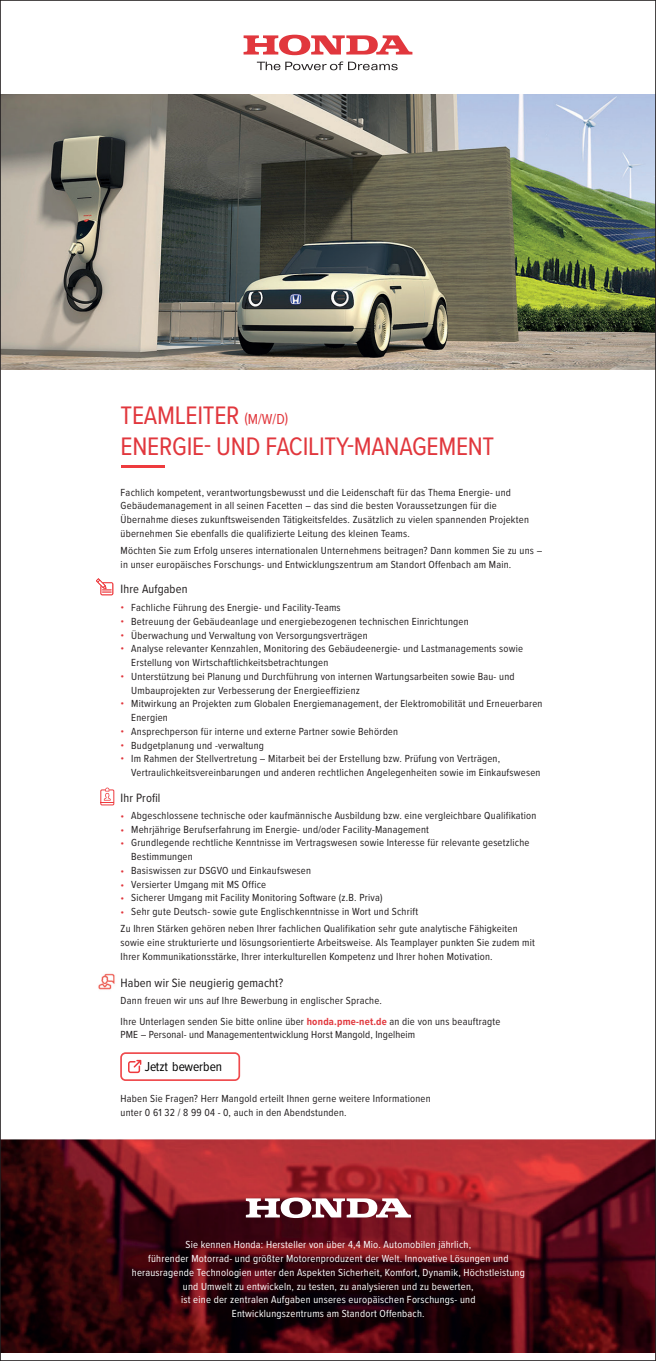
<style>
.page{position:relative;width:656px;height:1361px;background:#fff}
.page>*{position:absolute;margin:0;border:0;box-sizing:border-box;transform-origin:0 0}
.t1{font:26.25px/30.6px "Proxima Nova Cond";letter-spacing:-.01em;color:#e1373d}
.t2{font:13.5px "Proxima Nova Cond";letter-spacing:-.015em;color:#000001}
.t3{font:12.5px "Proxima Nova Cond";letter-spacing:.01em;color:#231f20}
.t4{font:10.62px/13.8px "Proxima Nova Cond";letter-spacing:.02em;color:#231f20}
.t5{font:10.62px/13.8px "Proxima Nova Cond";letter-spacing:.02em;color:#fff;text-align:center}
.s1{font-size:15px}
.s2{color:#e1373d}
.s3{font-weight:700;color:#e1373d}
</style>
<div class="page">
<img style="left:2px;top:94px;width:652px;height:275px">
<svg style="left:257px;top:61px;width:140px;height:9px"></svg>
<svg style="left:243px;top:35px;width:169px;height:20px"></svg>
<hr style="left:121px;top:465px;width:43px;height:2px;background:#ee3b3e">
<svg style="left:96px;top:578px;width:17px;height:17px"></svg>
<div style="left:120px;top:1052px;width:120px;height:29px;border:2px solid #ef4a4d;border-radius:4px"></div>
<svg style="left:128px;top:1060px;width:13px;height:13px"></svg>
<img style="left:2px;top:1139px;width:652px;height:213px">
<svg style="left:246px;top:1197px;width:165px;height:21px"></svg>
<img style="left:98px;top:973px;width:17px;height:17px">
<svg style="left:102px;top:787px;width:10px;height:16px"></svg>
<div style="left:100px;top:789px;width:14px;height:16px;border:1px solid #ee393d"></div>
<h1 class="t1" style="left:121px;top:399px;width:375px">TEAMLEITER <span class="s1">(M/W/D)<br></span>ENERGIE- UND FACILITY-MANAGEMENT</h1>
<p class="t4" style="left:121px;top:485px;width:410px">Fachlich kompetent, verantwortungsbewusst und die Leidenschaft für das Thema Energie- und Gebäudemanagement in all seinen Facetten – das sind die besten Voraussetzungen für die Übernahme dieses zukunftsweisenden Tätigkeitsfeldes. Zusätzlich zu vielen spannenden Projekten übernehmen Sie ebenfalls die qualifizierte Leitung des kleinen Teams.</p>
<p class="t4" style="left:121px;top:543px;width:423px">Möchten Sie zum Erfolg unseres internationalen Unternehmens beitragen? Dann kommen Sie zu uns – in unser europäisches Forschungs- und Entwicklungszentrum am Standort Offenbach am Main.</p>
<p class="t3" style="left:121px;top:580px;width:68px">Ihre Aufgaben</p>
<p class="t4" style="left:121px;top:600px;width:221px"><span class="s2">•</span> Fachliche Führung des Energie- und Facility-Teams</p>
<p class="t4" style="left:121px;top:614px;width:349px"><span class="s2">•</span> Betreuung der Gebäudeanlage und energiebezogenen technischen Einrichtungen</p>
<p class="t4" style="left:121px;top:628px;width:248px"><span class="s2">•</span> Überwachung und Verwaltung von Versorgungsverträgen</p>
<p class="t4" style="left:131px;top:641px;width:393px;text-indent:-11px"><span class="s2">•</span> Analyse relevanter Kennzahlen, Monitoring des Gebäudeenergie- und Lastmanagements sowie<br>Erstellung von Wirtschaftlichkeitsbetrachtungen</p>
<p class="t4" style="left:131px;top:669px;width:385px;text-indent:-11px"><span class="s2">•</span> Unterstützung bei Planung und Durchführung von internen Wartungsarbeiten sowie Bau- und<br>Umbauprojekten zur Verbesserung der Energieeffizienz</p>
<p class="t4" style="left:131px;top:696px;width:413px;text-indent:-11px"><span class="s2">•</span> Mitwirkung an Projekten zum Globalen Energiemanagement, der Elektromobilität und Erneuerbaren<br>Energien</p>
<p class="t4" style="left:121px;top:724px;width:279px"><span class="s2">•</span> Ansprechperson für interne und externe Partner sowie Behörden</p>
<p class="t4" style="left:121px;top:738px;width:145px"><span class="s2">•</span> Budgetplanung und -verwaltung</p>
<p class="t4" style="left:131px;top:751px;width:410px;text-indent:-11px"><span class="s2">•</span> Im Rahmen der Stellvertretung – Mitarbeit bei der Erstellung bzw. Prüfung von Verträgen,<br>Vertraulichkeitsvereinbarungen und anderen rechtlichen Angelegenheiten sowie im Einkaufswesen</p>
<p class="t4" style="left:121px;top:808px;width:417px"><span class="s2">•</span> Abgeschlossene technische oder kaufmännische Ausbildung bzw. eine vergleichbare Qualifikation</p>
<p class="t4" style="left:121px;top:822px;width:310px"><span class="s2">•</span> Mehrjährige Berufserfahrung im Energie- und/oder Facility-Management</p>
<p class="t4" style="left:131px;top:835px;width:400px;text-indent:-11px"><span class="s2">•</span> Grundlegende rechtliche Kenntnisse im Vertragswesen sowie Interesse für relevante gesetzliche<br>Bestimmungen</p>
<p class="t4" style="left:121px;top:863px;width:192px"><span class="s2">•</span> Basiswissen zur DSGVO und Einkaufswesen</p>
<p class="t4" style="left:121px;top:877px;width:147px"><span class="s2">•</span> Versierter Umgang mit MS Office</p>
<p class="t4" style="left:121px;top:890px;width:263px"><span class="s2">•</span> Sicherer Umgang mit Facility Monitoring Software (z.B. Priva)</p>
<p class="t4" style="left:121px;top:902px;width:398px;line-height:17.2px"><span class="s2">•</span> Sehr gute Deutsch- sowie gute Englischkenntnisse in Wort und Schrift<br>Zu Ihren Stärken gehören neben Ihrer fachlichen Qualifikation sehr gute analytische Fähigkeiten</p>
<p class="t4" style="left:121px;top:935px;width:416px">sowie eine strukturierte und lösungsorientierte Arbeitsweise. Als Teamplayer punkten Sie zudem mit<br>Ihrer Kommunikationsstärke, Ihrer interkulturellen Kompetenz und Ihrer hohen Motivation.</p>
<p class="t4" style="left:121px;top:989px;width:381px;line-height:20.9px">Dann freuen wir uns auf Ihre Bewerbung in englischer Sprache.<br>Ihre Unterlagen senden Sie bitte online über <span class="s3">honda.pme-net.de</span> an die von uns beauftragte</p>
<p class="t4" style="left:121px;top:1027px;width:296px">PME – Personal- und Managemententwicklung Horst Mangold, Ingelheim</p>
<p class="t2" style="left:145px;top:1059px;width:79px">Jetzt bewerben</p>
<p class="t4" style="left:121px;top:1091px;width:311px">Haben Sie Fragen? Herr Mangold erteilt Ihnen gerne weitere Informationen unter 0 61 32 / 8 99 04 - 0, auch in den Abendstunden.</p>
<p class="t3" style="left:121px;top:788px;width:41px">Ihr Profil</p>
<p class="t3" style="left:121px;top:973px;width:164px">Haben wir Sie neugierig gemacht?</p>
<p class="t5" style="left:132px;top:1237px;width:394px">Sie kennen Honda: Hersteller von über 4,4 Mio. Automobilen jährlich,<br>führender Motorrad- und größter Motorenproduzent der Welt. Innovative Lösungen und herausragende Technologien unter den Aspekten Sicherheit, Komfort, Dynamik, Höchstleistung und Umwelt zu entwickeln, zu testen, zu analysieren und zu bewerten,<br>ist eine der zentralen Aufgaben unseres europäischen Forschungs- und<br>Entwicklungszentrums am Standort Offenbach.</p>
</div>
